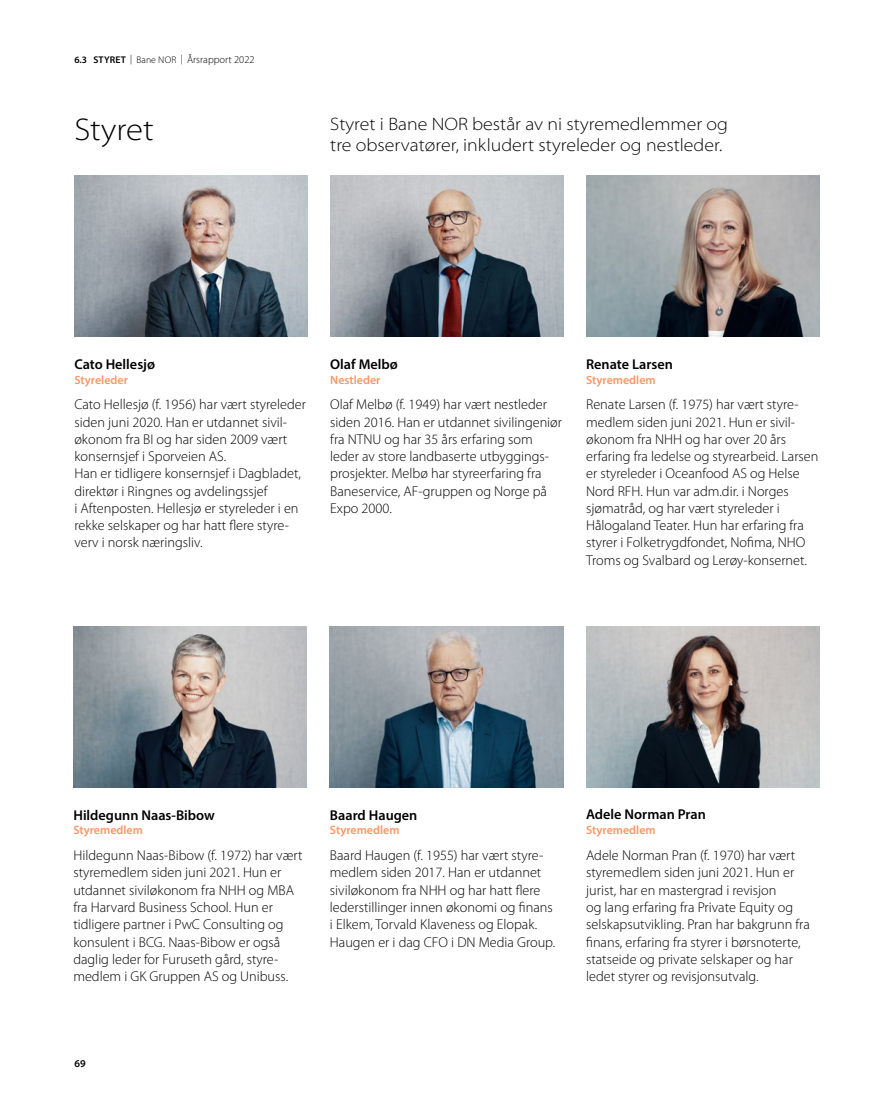
<style>
.page{position:relative;width:893px;height:1106px;background:#fff}
.page>*{position:absolute;margin:0;border:0;box-sizing:border-box;transform-origin:0 0}
.t1{font:300 semi-expanded 31.5px "Myriad Pro";color:#000}
.t2{font:300 semi-expanded 18px/21px "Myriad Pro";color:#000}
.t3{font:300 14.25px/17.2px "Myriad Pro";color:#000}
.t4{font:600 14.25px "Myriad Pro";color:#000}
.t5{font:600 12px "Myriad Pro";color:#fa9664}
.t6{font:300 10.5px "Myriad Pro";color:#000}
.t7{font:600 10.5px "Myriad Pro";color:#000}
.s1{font-weight:600;font-size:9.75px}
.s2{font-size:9.75px}
</style>
<div class="page">
<img style="left:330px;top:175px;width:233px;height:161px">
<img style="left:73px;top:626px;width:233px;height:161px">
<img style="left:74px;top:175px;width:233px;height:161px">
<img style="left:586px;top:175px;width:233px;height:161px">
<img style="left:330px;top:626px;width:233px;height:161px">
<img style="left:586px;top:626px;width:233px;height:161px">
<p class="t6" style="left:74px;top:53px;width:182px"><span class="s1">6.3 STYRET</span> <span class="s2">| Bane NOR |</span> Årsrapport 2022</p>
<h1 class="t1" style="left:74px;top:111px;width:81px">Styret</h1>
<p class="t2" style="left:330px;top:113px;width:399px">Styret i Bane NOR består av ni styremedlemmer og tre observatører, inkludert styreleder og nestleder.</p>
<p class="t4" style="left:74px;top:355px;width:82px">Cato Hellesjø</p>
<p class="t5" style="left:74px;top:372px;width:55px">Styreleder</p>
<p class="t3" style="left:74px;top:396px;width:233px">Cato Hellesjø (f. 1956) har vært styreleder siden juni 2020. Han er utdannet sivil&shy;økonom fra BI og har siden 2009 vært konsernsjef i Sporveien AS.<br>Han er tidligere konsernsjef i Dagbladet, direktør i Ringnes og avdelingssjef<br>i Aftenposten. Hellesjø er styreleder i en rekke selskaper og har hatt flere styre&shy;verv i norsk næringsliv.</p>
<p class="t4" style="left:330px;top:355px;width:69px">Olaf Melbø</p>
<p class="t5" style="left:330px;top:372px;width:52px">Nestleder</p>
<p class="t3" style="left:330px;top:396px;width:233px">Olaf Melbø (f. 1949) har vært nestleder siden 2016. Han er utdannet sivilingeniør fra NTNU og har 35 års erfaring som leder av store landbaserte utbyggings&shy;prosjekter. Melbø har styreerfaring fra Baneservice, AF-gruppen og Norge på Expo 2000.</p>
<p class="t4" style="left:586px;top:355px;width:88px">Renate Larsen</p>
<p class="t5" style="left:586px;top:372px;width:71px">Styremedlem</p>
<p class="t3" style="left:586px;top:396px;width:234px">Renate Larsen (f. 1975) har vært styre&shy;medlem siden juni 2021. Hun er sivil&shy;økonom fra NHH og har over 20 års erfaring fra ledelse og styrearbeid. Larsen er styreleder i Oceanfood AS og Helse Nord RFH. Hun var adm.dir. i Norges sjømatråd, og har vært styreleder i Hålogaland Teater. Hun har erfaring fra styrer i Folketrygdfondet, Nofima, NHO Troms og Svalbard og Lerøy-konsernet.</p>
<p class="t4" style="left:73px;top:805px;width:143px">Hildegunn Naas-Bibow</p>
<p class="t5" style="left:73px;top:822px;width:71px">Styremedlem</p>
<p class="t3" style="left:73px;top:846px;width:231px">Hildegunn Naas-Bibow (f. 1972) har vært styremedlem siden juni 2021. Hun er utdannet siviløkonom fra NHH og MBA fra Harvard Business School. Hun er tidligere partner i PwC Consulting og konsulent i BCG. Naas-Bibow er også daglig leder for Furuseth gård, styre&shy;medlem i GK Gruppen AS og Unibuss.</p>
<p class="t4" style="left:330px;top:805px;width:89px">Baard Haugen</p>
<p class="t5" style="left:330px;top:822px;width:71px">Styremedlem</p>
<p class="t3" style="left:330px;top:846px;width:227px">Baard Haugen (f. 1955) har vært styre&shy;medlem siden 2017. Han er utdannet siviløkonom fra NHH og har hatt flere lederstillinger innen økonomi og finans i Elkem, Torvald Klaveness og Elopak.<br>Haugen er i dag CFO i DN Media Group.</p>
<p class="t7" style="left:74px;top:1056px;width:13px">69</p>
<p class="t4" style="left:586px;top:805px;width:121px">Adele Norman Pran</p>
<p class="t5" style="left:586px;top:822px;width:71px">Styremedlem</p>
<p class="t3" style="left:586px;top:846px;width:225px">Adele Norman Pran (f. 1970) har vært styremedlem siden juni 2021. Hun er jurist, har en mastergrad i revisjon<br>og lang erfaring fra Private Equity og selskapsutvikling. Pran har bakgrunn fra finans, erfaring fra styrer i børsnoterte, statseide og private selskaper og har ledet styrer og revisjonsutvalg.</p>
</div>
